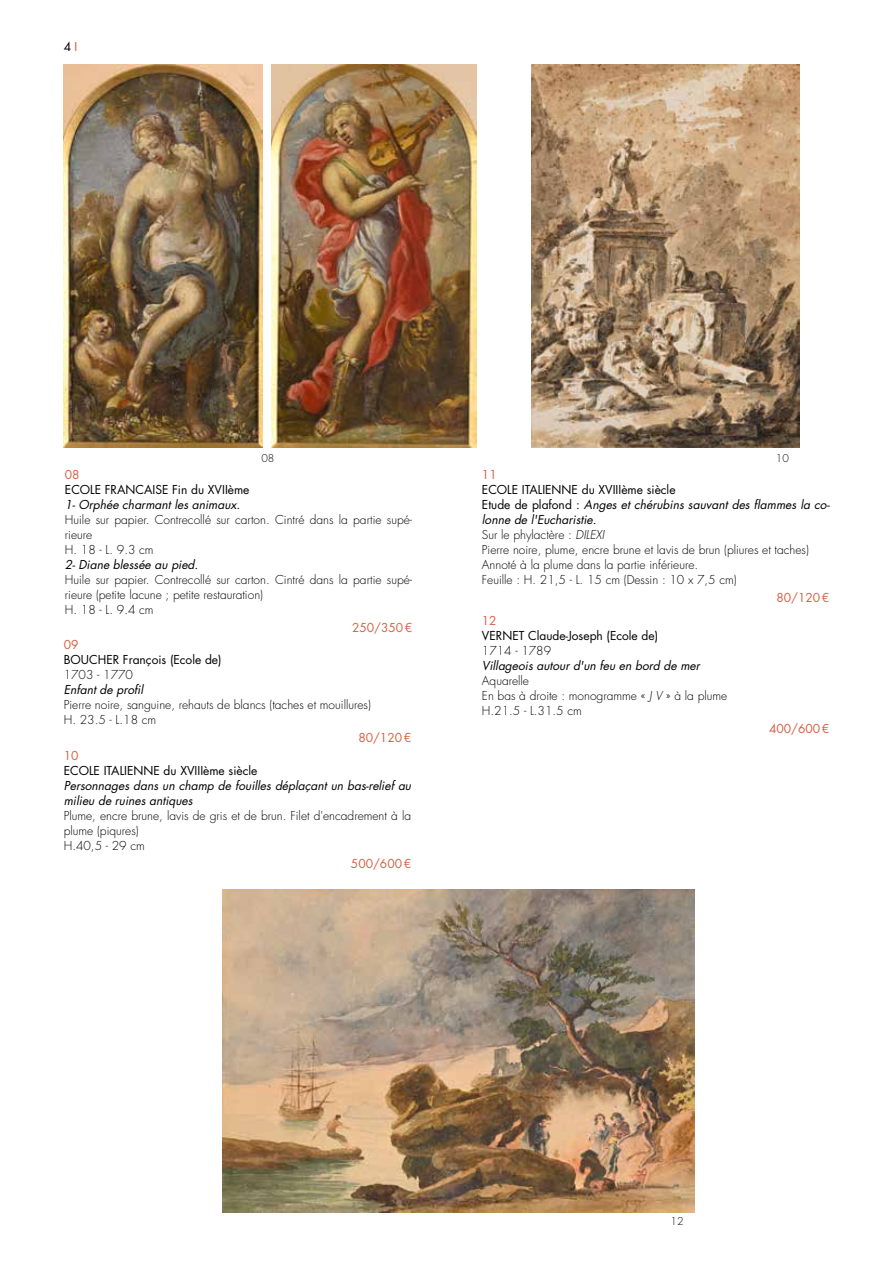
<style>
.page{position:relative;width:893px;height:1263px;background:#fff}
.page>*{position:absolute;margin:0;border:0;box-sizing:border-box;transform-origin:0 0}
.t1{font:300 12px/15px "Futura Std";color:#000}
.t2{font:italic 12px/15px "Futura Std";color:#000}
.t3{font:12px "Futura Std";color:#000}
.t4{font:12px "Futura Std";color:#d66144}
.t5{font:300 10.5px "Futura Std";color:#000}
.s1{font-weight:500;color:#d66144}
.s2{font-weight:400}
.s3{font-weight:400;font-style:italic}
.s4{font-style:italic}
</style>
<div class="page">
<img style="left:64px;top:65px;width:198px;height:382px">
<img style="left:272px;top:65px;width:205px;height:382px">
<img style="left:531px;top:65px;width:268px;height:382px">
<img style="left:222px;top:889px;width:472px;height:323px">
<p class="t3" style="left:64px;top:39px;width:15px">4 <span class="s1">I</span></p>
<p class="t5" style="left:261px;top:452px;width:15px">08</p>
<p class="t5" style="left:776px;top:452px;width:15px">10</p>
<p class="t4" style="left:65px;top:467px;width:16px">08</p>
<p class="t3" style="left:65px;top:482px;width:186px">ECOLE FRANCAISE Fin du XVIIème</p>
<p class="t2" style="left:65px;top:497px;width:180px">1- Orphée charmant les animaux.</p>
<p class="t1" style="left:65px;top:512px;width:349px">Huile sur papier. Contrecollé sur carton. Cintré dans la partie supé&shy;rieure<br>H. 18 - L. 9.3 cm</p>
<p class="t2" style="left:65px;top:557px;width:138px">2- Diane blessée au pied.</p>
<p class="t1" style="left:65px;top:572px;width:349px">Huile sur papier. Contrecollé sur carton. Cintré dans la partie supé&shy;rieure (petite lacune ; petite restauration)<br>H. 18 - L. 9.4 cm</p>
<p class="t4" style="left:352px;top:620px;width:62px">250/350€</p>
<p class="t4" style="left:64px;top:636px;width:16px">09</p>
<p class="t3" style="left:64px;top:651px;width:159px">BOUCHER François (Ecole de)</p>
<p class="t1" style="left:64px;top:667px;width:71px">1703 - 1770</p>
<p class="t2" style="left:64px;top:682px;width:84px">Enfant de profil</p>
<p class="t1" style="left:64px;top:697px;width:309px">Pierre noire, sanguine, rehauts de blancs (taches et mouillures)<br>H. 23.5 - L.18 cm</p>
<p class="t4" style="left:358px;top:729px;width:54px">80/120€</p>
<p class="t4" style="left:64px;top:748px;width:16px">10</p>
<p class="t3" style="left:64px;top:763px;width:195px">ECOLE ITALIENNE du XVIIIème siècle</p>
<p class="t2" style="left:64px;top:779px;width:352px">Personnages dans un champ de fouilles déplaçant un bas-relief au milieu de ruines antiques</p>
<p class="t1" style="left:64px;top:809px;width:349px">Plume, encre brune, lavis de gris et de brun. Filet d'encadrement à la plume (piqures)<br>H.40,5 - 29 cm</p>
<p class="t4" style="left:351px;top:856px;width:62px">500/600€</p>
<p class="t4" style="left:482px;top:467px;width:16px">11</p>
<p class="t1" style="left:482px;top:482px;width:351px"><span class="s2">ECOLE ITALIENNE du XVIIIème siècle<br>E t u d e d e p l a fo n d :</span> <span class="s3">Anges et chérubins sauvant des flammes la co&shy;lonne de l'Eucharistie.<br></span>Sur le phylactère : <span class="s4">DILEXI<br></span>Pierre noire, plume, encre brune et lavis de brun (pliures et taches)<br>Annoté à la plume dans la partie inférieure.<br>Feuille : H. 21,5 - L. 15 cm (Dessin : 10 x 7,5 cm)</p>
<p class="t4" style="left:776px;top:590px;width:54px">80/120€</p>
<p class="t4" style="left:482px;top:613px;width:16px">12</p>
<p class="t3" style="left:482px;top:628px;width:178px">VERNET Claude-Joseph (Ecole de)</p>
<p class="t1" style="left:482px;top:643px;width:71px">1714 - 1789</p>
<p class="t2" style="left:482px;top:658px;width:222px">Villageois autour d'un feu en bord de mer</p>
<p class="t1" style="left:482px;top:673px;width:247px">Aquarelle<br>En bas à droite : monogramme « <span class="s4">J V</span> » à la plume<br>H.21.5 - L.31.5 cm</p>
<p class="t4" style="left:769px;top:721px;width:62px">400/600€</p>
<p class="t5" style="left:671px;top:1215px;width:15px">12</p>
</div>
